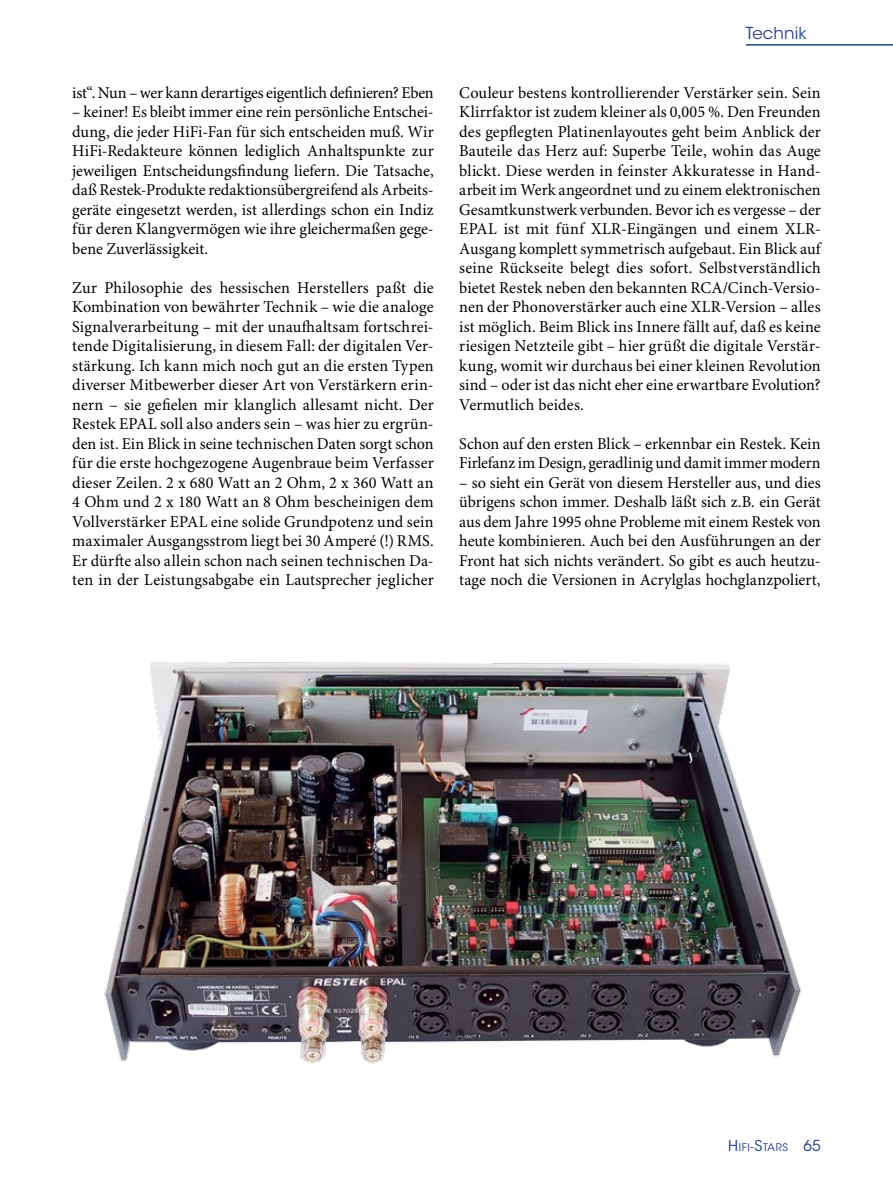
<style>
.page{position:relative;width:893px;height:1191px;background:#fff}
.page>*{position:absolute;margin:0;border:0;box-sizing:border-box;transform-origin:0 0}
.t1{font:16.5px/19.5px "Minion Pro";color:#000;text-align:justify}
.t2{font:16.5px "ITC Avant Garde Std";letter-spacing:.01em;color:#224090}
.t3{font:15px "ITC Avant Garde Std";color:#224090}
.t4{font:10.5px "ITC Avant Garde Std";letter-spacing:.055em;color:#224090}
.s1{font-size:15px}
.s2{font-size:12px}
</style>
<div class="page">
<img style="left:104px;top:662px;width:698px;height:402px">
<hr style="left:746px;top:44px;width:147px;height:2px;background:#224090">
<p class="t1" style="left:72px;top:83px;width:363px">ist“. Nun – wer kann derartiges eigentlich definieren? Eben</p>
<p class="t1" style="left:72px;top:103px;width:363px">– keiner! Es bleibt immer eine rein persönliche Entschei&shy;dung, die jeder HiFi-Fan für sich entscheiden muß. Wir HiFi-Redakteure können lediglich Anhaltspunkte zur jeweiligen Entscheidungsfindung liefern. Die Tatsache, daß Restek-Produkte redaktionsübergreifend als Arbeits&shy;geräte eingesetzt werden, ist allerdings schon ein Indiz für deren Klangvermögen wie ihre gleichermaßen gege&shy;bene Zuverlässigkeit.</p>
<p class="t1" style="left:72px;top:278px;width:363px">Zur Philosophie des hessischen Herstellers paßt die Kombination von bewährter Technik – wie die analoge Signalverarbeitung – mit der unaufhaltsam fortschrei&shy;tende Digitalisierung, in diesem Fall: der digitalen Ver&shy;stärkung. Ich kann mich noch gut an die ersten Typen diverser Mitbewerber dieser Art von Verstärkern erin&shy;nern – sie gefielen mir klanglich allesamt nicht. Der Restek EPAL soll also anders sein – was hier zu ergrün&shy;den ist. Ein Blick in seine technischen Daten sorgt schon für die erste hochgezogene Augenbraue beim Verfasser dieser Zeilen. 2 x 680 Watt an 2 Ohm, 2 x 360 Watt an 4 Ohm und 2 x 180 Watt an 8 Ohm bescheinigen dem Vollverstärker EPAL eine solide Grundpotenz und sein maximaler Ausgangsstrom liegt bei 30 Amperé (!) RMS.<br>Er dürfte also allein schon nach seinen technischen Da&shy;ten in der Leistungsabgabe ein Lautsprecher jeglicher</p>
<p class="t2" style="left:746px;top:23px;width:62px">Technik</p>
<p class="t1" style="left:459px;top:83px;width:363px">Couleur bestens kontrollierender Verstärker sein. Sein Klirrfaktor ist zudem kleiner als 0,005 %. Den Freunden des gepflegten Platinenlayoutes geht beim Anblick der Bauteile das Herz auf: Superbe Teile, wohin das Auge blickt. Diese werden in feinster Akkuratesse in Hand&shy;arbeit im Werk angeordnet und zu einem elektronischen Gesamtkunstwerk verbunden. Bevor ich es vergesse – der EPAL ist mit fünf XLR-Eingängen und einem XLR-Ausgang komplett symmetrisch aufgebaut. Ein Blick auf seine Rückseite belegt dies sofort. Selbstverständlich bietet Restek neben den bekannten RCA/Cinch-Versio&shy;nen der Phonoverstärker auch eine XLR-Version – alles ist möglich. Beim Blick ins Innere fällt auf, daß es keine riesigen Netzteile gibt – hier grüßt die digitale Verstär&shy;kung, womit wir durchaus bei einer kleinen Revolution sind – oder ist das nicht eher eine erwartbare Evolution?<br>Vermutlich beides.</p>
<p class="t1" style="left:459px;top:434px;width:363px">Schon auf den ersten Blick – erkennbar ein Restek. Kein<br>Firlefanz im Design, geradlinig und damit immer modern</p>
<p class="t1" style="left:459px;top:473px;width:363px">– so sieht ein Gerät von diesem Hersteller aus, und dies übrigens schon immer. Deshalb läßt sich z.B. ein Gerät aus dem Jahre 1995 ohne Probleme mit einem Restek von heute kombinieren. Auch bei den Ausführungen an der Front hat sich nichts verändert. So gibt es auch heutzu&shy;tage noch die Versionen in Acrylglas hochglanzpoliert,</p>
<p class="t4" style="left:728px;top:1140px;width:61px"><span class="s1">H</span>IFI<span class="s2">-</span><span class="s1">S</span>TARS</p>
<p class="t3" style="left:803px;top:1136px;width:19px">65</p>
</div>
